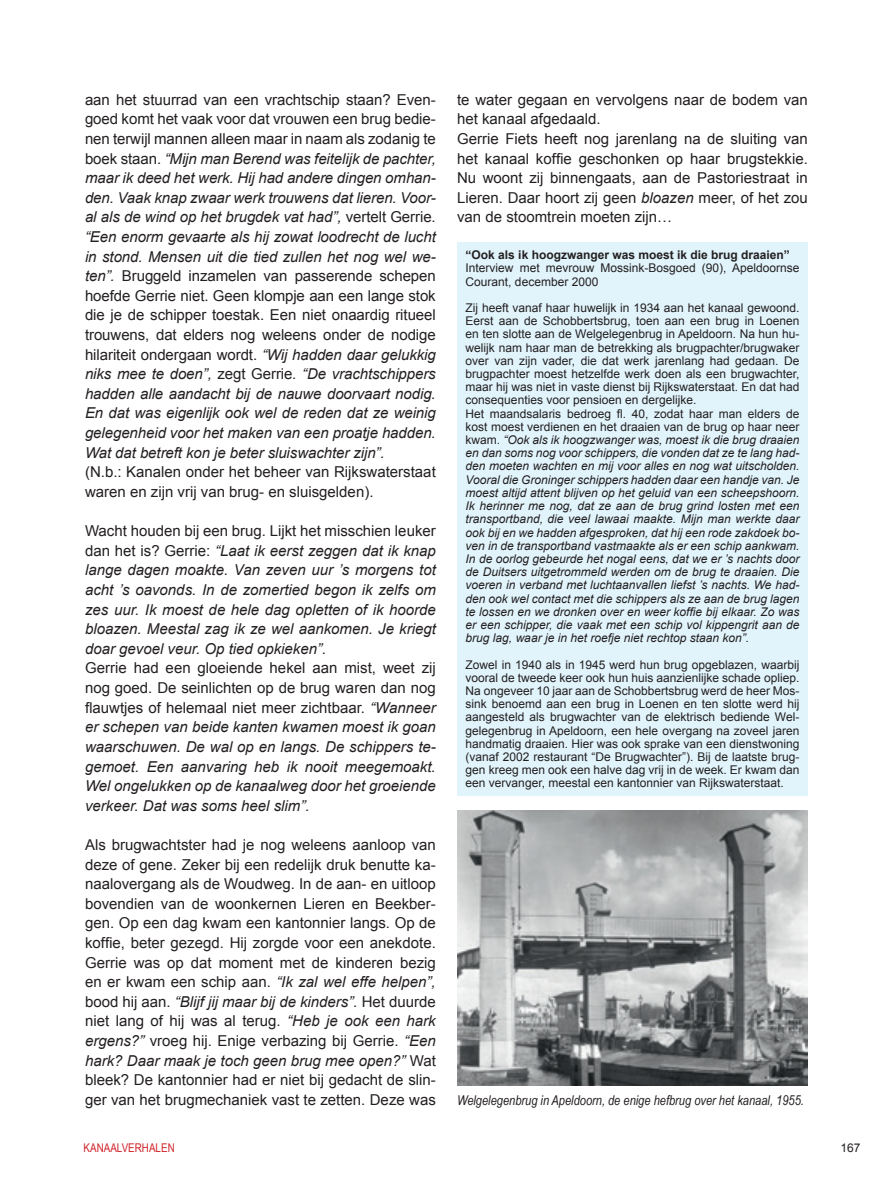
<style>
.page{position:relative;width:893px;height:1191px;background:#fff}
.page>*{position:absolute;margin:0;border:0;box-sizing:border-box;transform-origin:0 0}
.t1{font:italic 15px/19.6px "Arial";letter-spacing:-.005em;color:#231f20;text-align:justify}
.t2{font:15px/19.6px "Arial";color:#231f20}
.t3{font:italic 13.5px "Arial Narrow";color:#231f20}
.t4{font:italic 12px/13.2px "Arial";color:#231f20}
.t5{font:12px/13.2px "Arial";color:#231f20}
.t6{font:700 12px "Arial";color:#231f20}
.t7{font:12px "Arial Narrow";color:#d1232a}
.s1{font-style:normal}
.s2{font-style:italic}
</style>
<div class="page">
<div style="left:457px;top:242px;width:351px;height:554px;background:#e1f4fc"></div>
<img style="left:457px;top:810px;width:351px;height:275px">
<p class="t1" style="left:85px;top:90px;width:352px;text-align:left"><span class="s1">aan het stuurrad van een vrachtschip staan? Even&shy;goed komt het vaak voor dat vrouwen een brug bedie&shy;nen terwijl mannen alleen maar in naam als zodanig te boek staan.</span> “Mijn man Berend was feitelijk de pachter, maar ik deed het werk. Hij had andere dingen omhan&shy;den. Vaak knap zwaar werk trouwens dat lieren. Voor&shy;al als de wind op het brugdek vat had”, <span class="s1">vertelt Gerrie. </span>“Een enorm gevaarte als hij zowat loodrecht de lucht in stond. Mensen uit die tied zullen het nog wel we&shy;ten”. <span class="s1">Bruggeld inzamelen van passerende schepen hoefde Gerrie niet. Geen klompje aan een lange stok die je de schipper toestak. Een niet onaardig ritueel trouwens, dat elders nog weleens onder de nodige hilariteit ondergaan wordt.</span> “Wij hadden daar gelukkig niks mee te doen”, <span class="s1">zegt Gerrie</span>. “De vrachtschippers hadden alle aandacht bij de nauwe doorvaart nodig.<br>En dat was eigenlijk ook wel de reden dat ze weinig gelegenheid voor het maken van een proatje hadden.<br>Wat dat betreft kon je beter sluiswachter zijn”.</p>
<p class="t2" style="left:85px;top:462px;width:352px">(N. b. : Kanalen onder het beheer van Rijkswaterstaat waren en zijn vrij van brug- en sluisgelden).</p>
<p class="t1" style="left:85px;top:521px;width:352px"><span class="s1">Wacht houden bij een brug. Lijkt het misschien leuker dan het is? Gerrie:</span> “Laat ik eerst zeggen dat ik knap lange dagen moakte. Van zeven uur ’s morgens tot acht ’s oavonds. In de zomertied begon ik zelfs om zes uur. Ik moest de hele dag opletten of ik hoorde bloazen. Meestal zag ik ze wel aankomen. Je kriegt doar gevoel veur. Op tied opkieken”.</p>
<p class="t1" style="left:85px;top:658px;width:352px"><span class="s1">Gerrie had een gloeiende hekel aan mist, weet zij nog goed. De seinlichten op de brug waren dan nog flauwtjes of helemaal niet meer zichtbaar.</span> “Wanneer er schepen van beide kanten kwamen moest ik goan waarschuwen. De wal op en langs. De schippers te&shy;gemoet. Een aanvaring heb ik nooit meegemoakt.<br>Wel ongelukken op de kanaalweg door het groeiende verkeer. Dat was soms heel slim”.</p>
<p class="t2" style="left:85px;top:835px;width:352px;text-align:justify">Als brugwachtster had je nog weleens aanloop van deze of gene. Zeker bij een redelijk druk benutte ka&shy;naalovergang als de Woudweg. In de aan- en uitloop bovendien van de woonkernen Lieren en Beekber&shy;gen. Op een dag kwam een kantonnier langs. Op de koffie, beter gezegd. Hij zorgde voor een anekdote.<br>Gerrie was op dat moment met de kinderen bezig en er kwam een schip aan. <span class="s2">“Ik zal wel effe helpen”, </span>bood hij aan. <span class="s2">“Blijf jij maar bij de kinders”.</span> Het duurde niet lang of hij was al terug. <span class="s2">“Heb je ook een hark ergens?”</span> vroeg hij. Enige verbazing bij Gerrie. <span class="s2">“Een hark? Daar maak je toch geen brug mee open?”</span> Wat bleek? De kantonnier had er niet bij gedacht de slin&shy;ger van het brugmechaniek vast te zetten. Deze was</p>
<p class="t7" style="left:84px;top:1138px;width:93px">KANAALVERHALEN</p>
<p class="t2" style="left:457px;top:90px;width:352px">te water gegaan en vervolgens naar de bodem van het kanaal afgedaald.<br>Gerrie Fiets heeft nog jarenlang na de sluiting van het kanaal koffie geschonken op haar brugstekkie.<br>Nu woont zij binnengaats, aan de Pastoriestraat in Lieren. Daar hoort zij geen <span class="s2">bloazen</span> meer, of het zou van de stoomtrein moeten zijn…</p>
<p class="t6" style="left:466px;top:247px;width:326px">“Ook als ik hoogzwanger was moest ik die brug draaien”</p>
<p class="t5" style="left:466px;top:262px;width:335px">Interview met mevrouw Mossink-Bosgoed (90), Apeldoornse<br>Courant, december 2000</p>
<p class="t4" style="left:466px;top:301px;width:335px"><span class="s1">Zij heeft vanaf haar huwelijk in 1934 aan het kanaal gewoond.<br>Eerst aan de Schobbertsbrug, toen aan een brug in Loenen en ten slotte aan de Welgelegenbrug in Apeldoorn. Na hun hu&shy;welijk nam haar man de betrekking als brugpachter/brugwaker over van zijn vader, die dat werk jarenlang had gedaan. De brugpachter moest hetzelfde werk doen als een brugwachter, maar hij was niet in vaste dienst bij Rijkswaterstaat. En dat had consequenties voor pensioen en dergelijke.<br>Het maandsalaris bedroeg fl. 40, zodat haar man elders de kost moest verdienen en het draaien van de brug op haar neer kwam.</span> “Ook als ik hoogzwanger was, moest ik die brug draaien en dan soms nog voor schippers, die vonden dat ze te lang had&shy;den moeten wachten en mij voor alles en nog wat uitscholden.<br>Vooral die Groninger schippers hadden daar een handje van. Je moest altijd attent blijven op het geluid van een scheepshoorn.<br>Ik herinner me nog, dat ze aan de brug grind losten met een transportband, die veel lawaai maakte. Mijn man werkte daar ook bij en we hadden afgesproken, dat hij een rode zakdoek bo&shy;ven in de transportband vastmaakte als er een schip aankwam.<br>In de oorlog gebeurde het nogal eens, dat we er ’s nachts door de Duitsers uitgetrommeld werden om de brug te draaien. Die voeren in verband met luchtaanvallen liefst ’s nachts. We had&shy;den ook wel contact met die schippers als ze aan de brug lagen te lossen en we dronken over en weer koffie bij elkaar. Zo was er een schipper, die vaak met een schip vol kippengrit aan de brug lag, waar je in het roefje niet rechtop staan kon”.</p>
<p class="t5" style="left:466px;top:658px;width:335px">Zowel in 1940 als in 1945 werd hun brug opgeblazen, waarbij vooral de tweede keer ook hun huis aanzienlijke schade opliep.<br>Na ongeveer 10 jaar aan de Schobbertsbrug werd de heer Mos&shy;sink benoemd aan een brug in Loenen en ten slotte werd hij aangesteld als brugwachter van de elektrisch bediende Wel&shy;gelegenbrug in Apeldoorn, een hele overgang na zoveel jaren handmatig draaien. Hier was ook sprake van een dienstwoning (vanaf 2002 restaurant “De Brugwachter”). Bij de laatste brug&shy;gen kreeg men ook een halve dag vrij in de week. Er kwam dan een vervanger, meestal een kantonnier van Rijkswaterstaat.</p>
<p class="t3" style="left:457px;top:1090px;width:348px">Welgelegenbrug in Apeldoorn, de enige hefbrug over het kanaal, 1955.</p>
<p class="t5" style="left:840px;top:1141px;width:22px">167</p>
</div>
